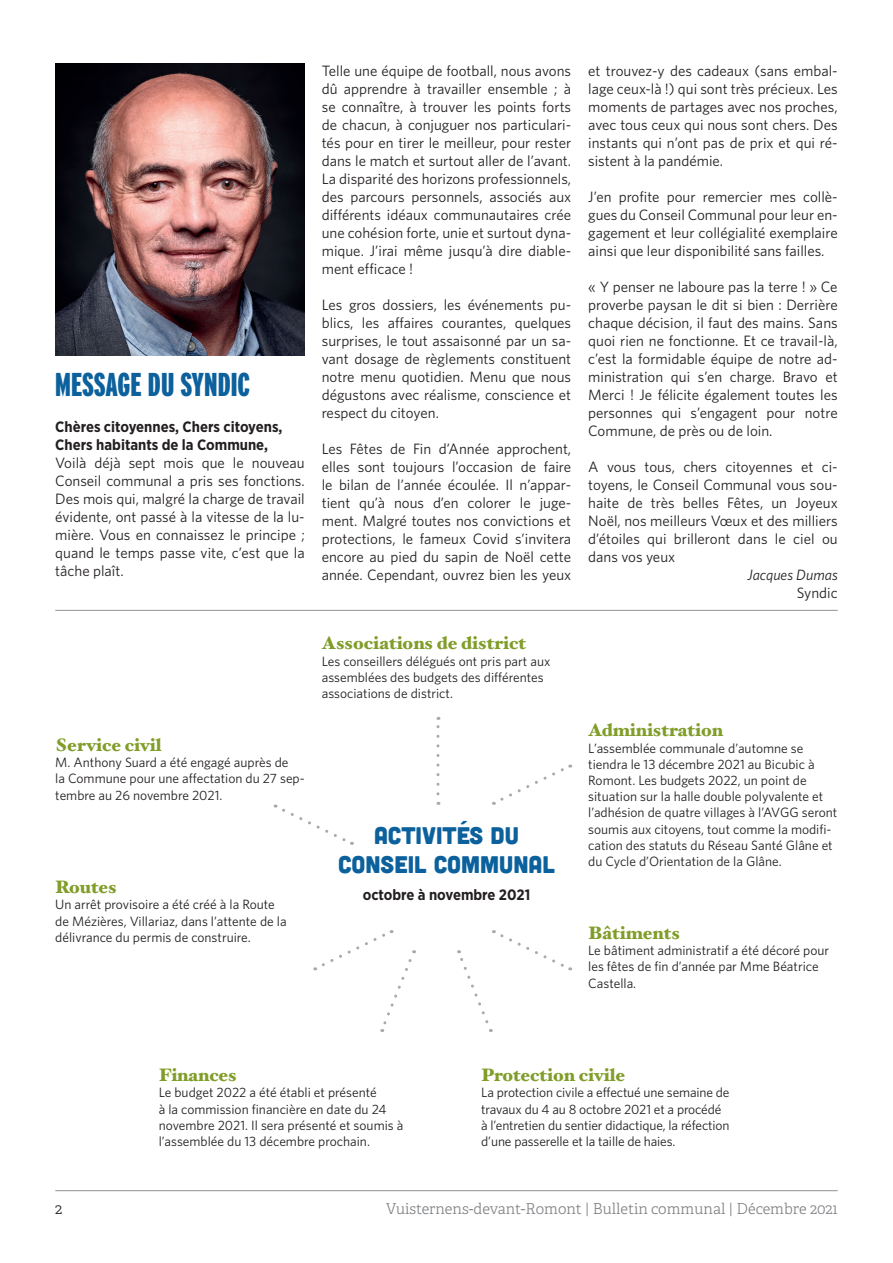
<style>
.page{position:relative;width:893px;height:1263px;background:#fff}
.page>*{position:absolute;margin:0;border:0;box-sizing:border-box;transform-origin:0 0}
.A_title{font:900 33px "Interstate Compressed";color:#0c619d}
.A_text_just_grid_spa{font:24px/28.8px "Cubano";color:#0c619d;text-align:center}
.A_intro_grid{font:900 18px "Hoefler Text";color:#819d29}
.A_text_just_grid_spa-2{font:15px/18px "Whitney";color:#231f20;text-align:justify}
.Sous_titre_black_no{font:700 15px "Gotham Narrow";color:#231f20}
.t1{font:300 15px "Adelle Basic";color:#808285}
.A_text_just_grid_spa-3{font:italic 15px "Whitney";color:#231f20}
.t2{font:300 15px "Adelle Basic";color:#231f20}
.Liste{font:13.5px/16.2px "Whitney";color:#231f20}
</style>
<div class="page">
<hr style="left:55px;top:1190px;width:783px;height:1px;background:#231f20">
<img style="left:55px;top:64px;width:250px;height:292px">
<hr style="left:55px;top:610px;width:783px;height:1px;background:#939598">
<svg style="left:436px;top:717px;width:3px;height:77px"></svg>
<svg style="left:493px;top:764px;width:78px;height:41px"></svg>
<svg style="left:457px;top:930px;width:114px;height:102px"></svg>
<svg style="left:315px;top:930px;width:100px;height:102px"></svg>
<svg style="left:275px;top:804px;width:77px;height:41px"></svg>
<p class="A_title" style="left:55px;top:367px;width:196px">MESSAGE DU SYNDIC</p>
<p class="Sous_titre_black_no" style="left:55px;top:417px;width:229px">Chères citoyennes, Chers citoyens,</p>
<p class="Sous_titre_black_no" style="left:55px;top:435px;width:214px">Chers habitants de la Commune,</p>
<p class="A_text_just_grid_spa-2" style="left:55px;top:453px;width:251px">Voilà déjà sept mois que le nouveau Conseil communal a pris ses fonctions.<br>Des mois qui, malgré la charge de travail évidente, ont passé à la vitesse de la lu&shy;mière. Vous en connaissez le principe ; quand le temps passe vite, c’est que la tâche plaît.</p>
<p class="A_intro_grid" style="left:55px;top:734px;width:108px">Service civil</p>
<p class="Liste" style="left:55px;top:754px;width:251px">M. Anthony Suard a été engagé auprès de<br>la Commune pour une affectation du 27 sep&shy;tembre au 26 novembre 2021.</p>
<p class="A_intro_grid" style="left:55px;top:876px;width:63px">Routes</p>
<p class="Liste" style="left:55px;top:896px;width:233px">Un arrêt provisoire a été créé à la Route de Mézières, Villariaz, dans l’attente de la délivrance du permis de construire.</p>
<p class="A_text_just_grid_spa-2" style="left:322px;top:61px;width:251px">Telle une équipe de football, nous avons dû apprendre à travailler ensemble ; à se connaître, à trouver les points forts de chacun, à conjuguer nos particulari&shy;tés pour en tirer le meilleur, pour rester dans le match et surtout aller de l’avant.<br>La disparité des horizons professionnels, des parcours personnels, associés aux différents idéaux communautaires crée une cohésion forte, unie et surtout dyna&shy;mique. J’irai même jusqu’à dire diable&shy;ment efficace !</p>
<p class="A_text_just_grid_spa-2" style="left:322px;top:295px;width:251px">Les gros dossiers, les événements pu&shy;blics, les affaires courantes, quelques surprises, le tout assaisonné par un sa&shy;vant dosage de règlements constituent notre menu quotidien. Menu que nous dégustons avec réalisme, conscience et respect du citoyen.</p>
<p class="A_text_just_grid_spa-2" style="left:322px;top:439px;width:251px">Les Fêtes de Fin d’Année approchent, elles sont toujours l’occasion de faire le bilan de l’année écoulée. Il n’appar&shy;tient qu’à nous d’en colorer le juge&shy;ment. Malgré toutes nos convictions et protections, le fameux Covid s’invitera encore au pied du sapin de Noël cette année. Cependant, ouvrez bien les yeux</p>
<p class="A_intro_grid" style="left:322px;top:633px;width:206px">Associations de district</p>
<p class="Liste" style="left:322px;top:652px;width:230px">Les conseillers délégués ont pris part aux assemblées des budgets des différentes associations de district.</p>
<p class="A_text_just_grid_spa" style="left:338px;top:820px;width:218px">ACTIVITÉS DU<br>CONSEIL COMMUNAL</p>
<p class="Sous_titre_black_no" style="left:363px;top:885px;width:169px">octobre à novembre 2021</p>
<p class="A_text_just_grid_spa-2" style="left:588px;top:61px;width:251px">et trouvez-y des cadeaux (sans embal&shy;lage ceux-là !) qui sont très précieux. Les moments de partages avec nos proches, avec tous ceux qui nous sont chers. Des instants qui n’ont pas de prix et qui ré&shy;sistent à la pandémie.</p>
<p class="A_text_just_grid_spa-2" style="left:588px;top:187px;width:251px">J’en profite pour remercier mes collè&shy;gues du Conseil Communal pour leur en&shy;gagement et leur collégialité exemplaire ainsi que leur disponibilité sans failles.</p>
<p class="A_text_just_grid_spa-2" style="left:588px;top:277px;width:251px">« Y penser ne laboure pas la terre ! » Ce proverbe paysan le dit si bien : Derrière chaque décision, il faut des mains. Sans quoi rien ne fonctionne. Et ce travail-là, c’est la formidable équipe de notre ad&shy;ministration qui s’en charge. Bravo et Merci ! Je félicite également toutes les personnes qui s’engagent pour notre Commune, de près ou de loin.</p>
<p class="A_text_just_grid_spa-2" style="left:588px;top:457px;width:251px">A vous tous, chers citoyennes et ci&shy;toyens, le Conseil Communal vous sou&shy;haite de très belles Fêtes, un Joyeux Noël, nos meilleurs Vœux et des milliers d’étoiles qui brilleront dans le ciel ou dans vos yeux</p>
<p class="A_text_just_grid_spa-3" style="left:747px;top:565px;width:92px">Jacques Dumas</p>
<p class="A_text_just_grid_spa-2" style="left:797px;top:583px;width:43px">Syndic</p>
<p class="A_intro_grid" style="left:588px;top:719px;width:136px">Administration</p>
<p class="Liste" style="left:588px;top:739px;width:251px">L’assemblée communale d’automne se tiendra le 13 décembre 2021 au Bicubic à Romont. Les budgets 2022, un point de situation sur la halle double polyvalente et l’adhésion de quatre villages à l’AVGG seront soumis aux citoyens, tout comme la modifi&shy;cation des statuts du Réseau Santé Glâne et du Cycle d’Orientation de la Glâne.</p>
<p class="A_intro_grid" style="left:588px;top:922px;width:93px">Bâtiments</p>
<p class="Liste" style="left:588px;top:942px;width:242px">Le bâtiment administratif a été décoré pour les fêtes de fin d’année par Mme Béatrice<br>Castella.</p>
<p class="A_intro_grid" style="left:159px;top:1064px;width:80px">Finances</p>
<p class="Liste" style="left:159px;top:1084px;width:246px">Le budget 2022 a été établi et présenté<br>à la commission financière en date du 24 novembre 2021. Il sera présenté et soumis à l’assemblée du 13 décembre prochain.</p>
<p class="A_intro_grid" style="left:481px;top:1064px;width:146px">Protection civile</p>
<p class="Liste" style="left:481px;top:1084px;width:250px">La protection civile a effectué une semaine de travaux du 4 au 8 octobre 2021 et a procédé à l’entretien du sentier didactique, la réfection d’une passerelle et la taille de haies.</p>
<p class="t2" style="left:55px;top:1200px;width:8px">2</p>
<p class="t1" style="left:386px;top:1200px;width:453px">Vuisternens-devant-Romont | Bulletin communal | Décembre 2021</p>
</div>
